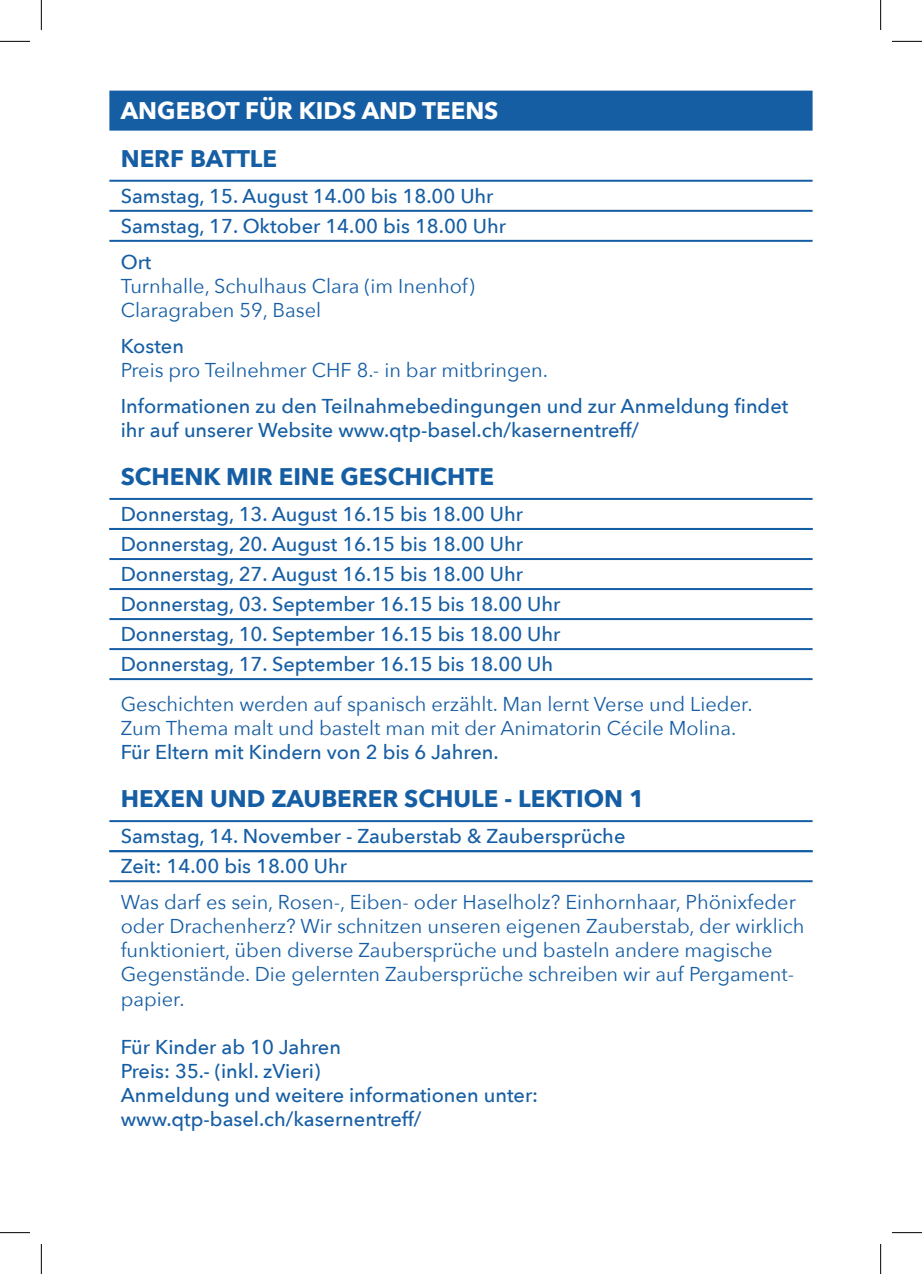
<style>
.page{position:relative;width:922px;height:1274px;background:#fff}
.page>*{position:absolute;margin:0;border:0;box-sizing:border-box;transform-origin:0 0}
.t1{font:700 24px "Avenir Next";color:#165ea4}
.t2{font:700 24px "Avenir Next";color:#fff}
.t3{font:500 20px/30px "Avenir Next";color:#165ea4}
.t4{font:20px/24px "Avenir Next";color:#165ea4}
</style>
<div class="page">
<div style="left:109px;top:91px;width:703px;height:40px;background:#165ea4"></div>
<hr style="left:109px;top:180px;width:703px;height:2px;background:#165ea4">
<hr style="left:109px;top:210px;width:703px;height:2px;background:#165ea4">
<hr style="left:109px;top:240px;width:703px;height:2px;background:#165ea4">
<hr style="left:109px;top:498px;width:703px;height:2px;background:#165ea4">
<hr style="left:109px;top:528px;width:703px;height:2px;background:#165ea4">
<hr style="left:109px;top:558px;width:703px;height:2px;background:#165ea4">
<hr style="left:109px;top:588px;width:703px;height:2px;background:#165ea4">
<hr style="left:109px;top:618px;width:703px;height:2px;background:#165ea4">
<hr style="left:109px;top:648px;width:703px;height:2px;background:#165ea4">
<hr style="left:109px;top:678px;width:703px;height:2px;background:#165ea4">
<hr style="left:109px;top:820px;width:703px;height:2px;background:#165ea4">
<hr style="left:109px;top:850px;width:703px;height:2px;background:#165ea4">
<hr style="left:109px;top:880px;width:703px;height:2px;background:#165ea4">
<hr style="left:0;top:41px;width:30px;height:1px;background:#000">
<hr style="left:892px;top:41px;width:30px;height:1px;background:#000">
<hr style="left:0;top:1232px;width:30px;height:1px;background:#000">
<hr style="left:892px;top:1232px;width:30px;height:1px;background:#000">
<hr style="left:41px;top:0;width:1px;height:30px;background:#000">
<hr style="left:41px;top:1243px;width:1px;height:30px;background:#000">
<hr style="left:880px;top:0;width:1px;height:30px;background:#000">
<hr style="left:880px;top:1243px;width:1px;height:30px;background:#000">
<p class="t2" style="left:121px;top:90px;width:379px">ANGEBOT FÜR KIDS AND TEENS</p>
<p class="t1" style="left:121px;top:138px;width:158px">NERF BATTLE</p>
<p class="t3" style="left:121px;top:180px;width:387px">Samstag, 15. August 14.00 bis 18.00 Uhr<br>Samstag, 17. Oktober 14.00 bis 18.00 Uhr</p>
<p class="t3" style="left:121px;top:246px;width:32px">Ort</p>
<p class="t4" style="left:121px;top:273px;width:355px">Turnhalle, Schulhaus Clara (im Inenhof)<br>Claragraben 59, Basel</p>
<p class="t3" style="left:121px;top:330px;width:65px">Kosten</p>
<p class="t4" style="left:121px;top:357px;width:429px">Preis pro Teilnehmer CHF 8.- in bar mitbringen.</p>
<p class="t3" style="left:121px;top:393px;width:669px;line-height:24px">Informationen zu den Teilnahmebedingungen und zur Anmeldung findet ihr auf unserer Website www.qtp-basel.ch/kasernentreff/</p>
<p class="t1" style="left:121px;top:456px;width:375px">SCHENK MIR EINE GESCHICHTE</p>
<p class="t3" style="left:121px;top:498px;width:441px">Donnerstag, 13. August 16.15 bis 18.00 Uhr Donnerstag, 20. August 16.15 bis 18.00 Uhr Donnerstag, 27. August 16.15 bis 18.00 Uhr Donnerstag, 03. September 16.15 bis 18.00 Uhr Donnerstag, 10. September 16.15 bis 18.00 Uhr Donnerstag, 17. September 16.15 bis 18.00 Uh</p>
<p class="t4" style="left:121px;top:691px;width:633px">Geschichten werden auf spanisch erzählt. Man lernt Verse und Lieder.<br>Zum Thema malt und bastelt man mit der Animatorin Cécile Molina.</p>
<p class="t3" style="left:121px;top:736px;width:379px">Für Eltern mit Kindern von 2 bis 6 Jahren.</p>
<p class="t1" style="left:121px;top:778px;width:525px">HEXEN UND ZAUBERER SCHULE - LEKTION 1</p>
<p class="t3" style="left:121px;top:820px;width:506px">Samstag, 14. November - Zauberstab &amp; Zaubersprüche<br>Zeit: 14.00 bis 18.00 Uhr</p>
<p class="t4" style="left:121px;top:889px;width:685px">Was darf es sein, Rosen-, Eiben- oder Haselholz? Einhornhaar, Phönixfeder oder Drachenherz? Wir schnitzen unseren eigenen Zauberstab, der wirklich funktioniert, üben diverse Zaubersprüche und basteln andere magische Gegenstände. Die gelernten Zaubersprüche schreiben wir auf Pergament&shy;papier.</p>
<p class="t3" style="left:121px;top:1033px;width:419px;line-height:24px">Für Kinder ab 10 Jahren<br>Preis: 35.- (inkl. zVieri)<br>Anmeldung und weitere informationen unter: www.qtp-basel.ch/kasernentreff/</p>
</div>
